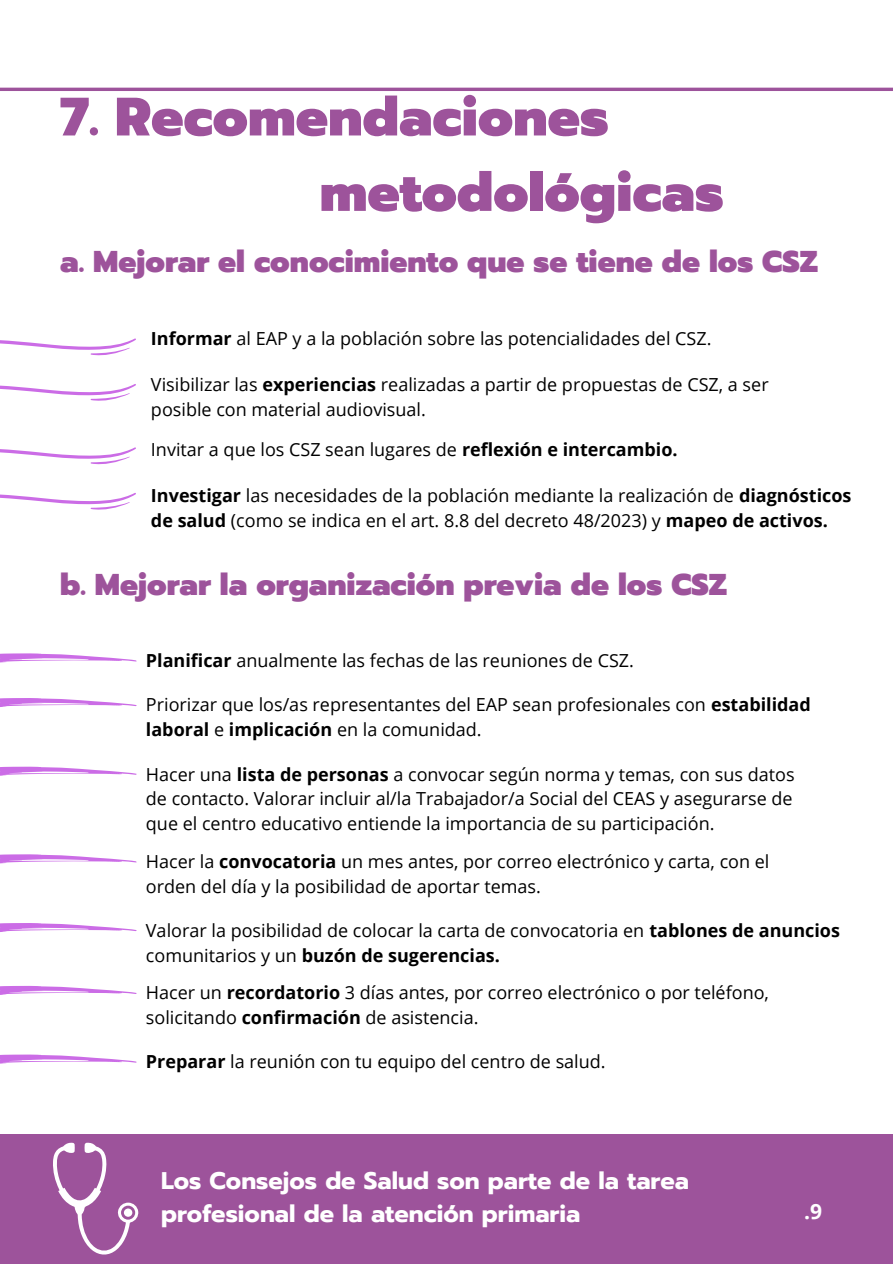
<style>
.page{position:relative;width:893px;height:1264px;background:#fff}
.page>*{position:absolute;margin:0;border:0;box-sizing:border-box;transform-origin:0 0}
.t1{font:900 54px "Prompt";color:#9d539b}
.t2{font:900 30px "Prompt";color:#9d539b}
.t3{font:700 24px/32.7px "Prompt";color:#fff}
.t4{font:700 21px "Open Sans";color:#fff}
.t5{font:18px/24.8px "Open Sans";color:#000}
.s1{font-weight:700}
</style>
<div class="page">
<div style="left:0;top:1133px;width:892px;height:130px;background:#9d539b"></div>
<hr style="left:0;top:88px;width:892px;height:3px;background:#9d539b">
<svg style="left:0;top:338px;width:136px;height:18px"></svg>
<svg style="left:0;top:384px;width:136px;height:17px"></svg>
<svg style="left:0;top:447px;width:136px;height:18px"></svg>
<svg style="left:0;top:493px;width:136px;height:17px"></svg>
<svg style="left:0;top:653px;width:137px;height:10px"></svg>
<svg style="left:0;top:698px;width:137px;height:9px"></svg>
<svg style="left:0;top:766px;width:137px;height:10px"></svg>
<svg style="left:0;top:854px;width:137px;height:10px"></svg>
<svg style="left:0;top:923px;width:137px;height:9px"></svg>
<svg style="left:0;top:985px;width:137px;height:10px"></svg>
<svg style="left:0;top:1054px;width:137px;height:10px"></svg>
<svg style="left:53px;top:1142px;width:86px;height:113px"></svg>
<div style="left:124px;top:1208px;width:8px;height:8px;background:#fff;border-radius:50%"></div>
<p class="t1" style="left:60px;top:77px;width:549px">7. Recomendaciones</p>
<p class="t1" style="left:319px;top:152px;width:405px">metodológicas</p>
<p class="t2" style="left:60px;top:239px;width:759px">a. Mejorar el conocimiento que se tiene de los CSZ</p>
<p class="t5" style="left:151px;top:325px;width:562px"><span class="s1">Informar</span> al EAP y a la población sobre las potencialidades del CSZ.</p>
<p class="t5" style="left:151px;top:372px;width:619px">Visibilizar las <span class="s1">experiencias</span> realizadas a partir de propuestas de CSZ, a ser posible con material audiovisual.</p>
<p class="t5" style="left:151px;top:436px;width:528px">Invitar a que los CSZ sean lugares de <span class="s1">reflexión e intercambio.</span></p>
<p class="t5" style="left:151px;top:483px;width:702px"><span class="s1">Investigar</span> las necesidades de la población mediante la realización de <span class="s1">diagnósticos de salud</span> (como se indica en el art. 8.8 del decreto 48/2023) y <span class="s1">mapeo de activos.</span></p>
<p class="t2" style="left:60px;top:563px;width:668px">b. Mejorar la organización previa de los CSZ</p>
<p class="t5" style="left:146px;top:648px;width:489px"><span class="s1">Planificar</span> anualmente las fechas de las reuniones de CSZ.</p>
<p class="t5" style="left:146px;top:692px;width:666px">Priorizar que los/as representantes del EAP sean profesionales con <span class="s1">estabilidad laboral</span> e <span class="s1">implicación</span> en la comunidad.</p>
<p class="t5" style="left:146px;top:761px;width:650px;text-align:justify">Hacer una <span class="s1">lista de personas</span> a convocar según norma y temas, con sus datos de contacto. Valorar incluir al/la Trabajador/a Social del CEAS y asegurarse de que el centro educativo entiende la importancia de su participación.</p>
<p class="t5" style="left:146px;top:848px;width:625px">Hacer la <span class="s1">convocatoria</span> un mes antes, por correo electrónico y carta, con el orden del día y la posibilidad de aportar temas.</p>
<p class="t5" style="left:146px;top:917px;width:695px">Valorar la posibilidad de colocar la carta de convocatoria en <span class="s1">tablones de anuncios </span>comunitarios y un <span class="s1">buzón de sugerencias.</span></p>
<p class="t5" style="left:146px;top:980px;width:624px">Hacer un <span class="s1">recordatorio</span> 3 días antes, por correo electrónico o por teléfono, solicitando <span class="s1">confirmación</span> de asistencia.</p>
<p class="t5" style="left:146px;top:1049px;width:461px"><span class="s1">Preparar</span> la reunión con tu equipo del centro de salud.</p>
<p class="t3" style="left:161px;top:1164px;width:529px">Los Consejos de Salud son parte de la tarea profesional de la atención primaria</p>
<p class="t4" style="left:804px;top:1196px;width:19px">.9</p>
</div>
